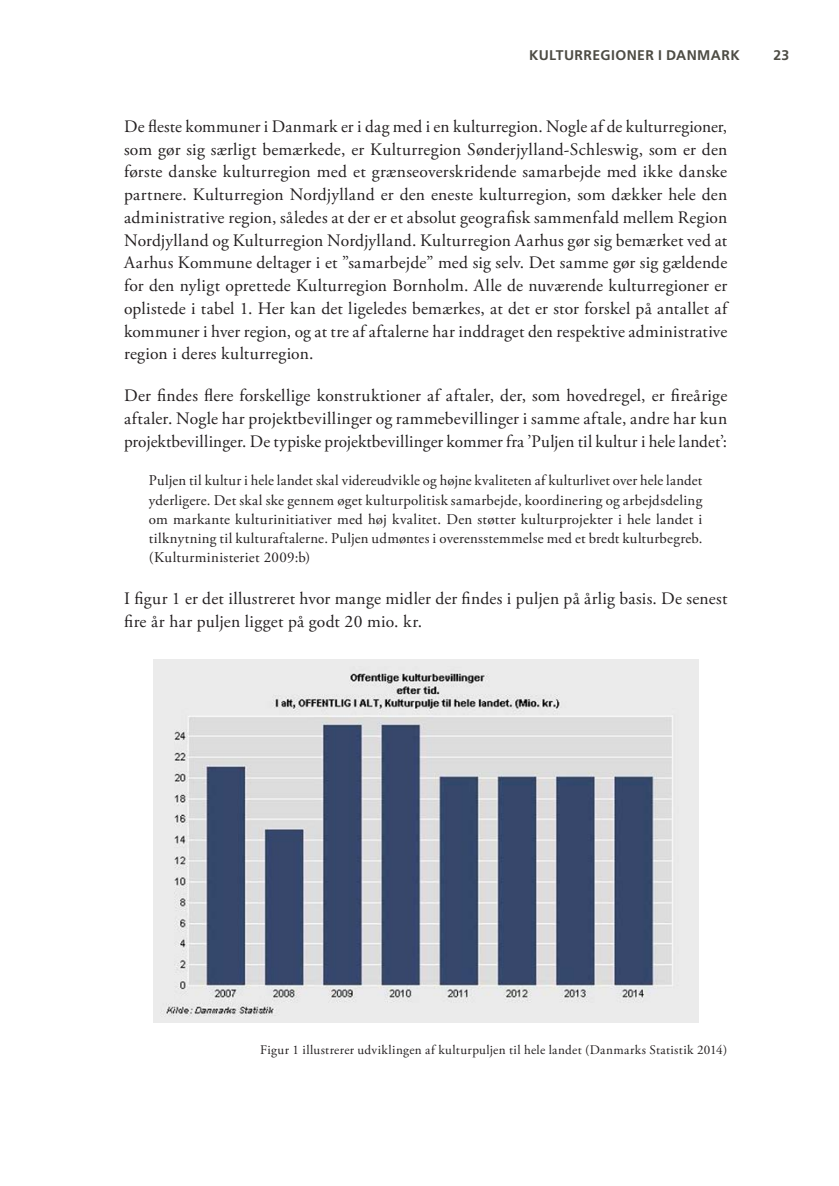
<style>
.page{position:relative;width:839px;height:1186px;background:#fff}
.page>*{position:absolute;margin:0;border:0;box-sizing:border-box;transform-origin:0 0}
.Svart_Brödtext_utan{font:17.5px/22.8px "Adobe Garamond Pro";letter-spacing:.01em;color:#231f20;text-align:justify}
.citat{font:14.88px/19.2px "Adobe Garamond Pro";letter-spacing:.02em;color:#231f20;text-align:justify}
.t1{font:700 14px "Frutiger LT Std";letter-spacing:.03em;color:#4d4c44}
.bildtext{font:13.12px "Adobe Garamond Pro";letter-spacing:.025em;color:#231f20}
</style>
<div class="page">
<img style="left:153px;top:660px;width:545px;height:363px">
<p class="t1" style="left:529px;top:47px;width:212px">KULTURREGIONER I DANMARK</p>
<p class="t1" style="left:773px;top:47px;width:17px">23</p>
<p class="Svart_Brödtext_utan" style="left:124px;top:115px;width:604px">De fleste kommuner i Danmark er i dag med i en kulturregion. Nogle af de kulturregioner, som gør sig særligt bemærkede, er Kulturregion Sønderjylland-Schleswig, som er den første danske kulturregion med et grænseoverskridende samarbejde med ikke danske partnere. Kulturregion Nordjylland er den eneste kulturregion, som dækker hele den administrative region, således at der er et absolut geografisk sammenfald mellem Region Nordjylland og Kulturregion Nordjylland. Kulturregion Aarhus gør sig bemærket ved at Aarhus Kommune deltager i et ”samarbejde” med sig selv. Det samme gør sig gældende for den nyligt oprettede Kulturregion Bornholm. Alle de nuværende kulturregioner er oplistede i tabel 1. Her kan det ligeledes bemærkes, at det er stor forskel på antallet af kommuner i hver region, og at tre af aftalerne har inddraget den respektive administrative region i deres kulturregion.</p>
<p class="Svart_Brödtext_utan" style="left:124px;top:385px;width:604px">Der findes flere forskellige konstruktioner af aftaler, der, som hovedregel, er fireårige aftaler. Nogle har projektbevillinger og rammebevillinger i samme aftale, andre har kun projektbevillinger. De typiske projektbevillinger kommer fra ’Puljen til kultur i hele landet’:</p>
<p class="citat" style="left:149px;top:471px;width:555px">Puljen til kultur i hele landet skal videreudvikle og højne kvaliteten af kulturlivet over hele landet yderligere. Det skal ske gennem øget kulturpolitisk samarbejde, koordinering og arbejdsdeling om markante kulturinitiativer med høj kvalitet. Den støtter kulturprojekter i hele landet i tilknytning til kulturaftalerne. Puljen udmøntes i overensstemmelse med et bredt kulturbegreb. (Kulturministeriet 2009:b)</p>
<p class="Svart_Brödtext_utan" style="left:124px;top:588px;width:604px">I figur 1 er det illustreret hvor mange midler der findes i puljen på årlig basis. De senest fire år har puljen ligget på godt 20 mio. kr.</p>
<p class="bildtext" style="left:260px;top:1042px;width:468px">Figur 1 illustrerer udviklingen af kulturpuljen til hele landet (Danmarks Statistik 2014)</p>
</div>
